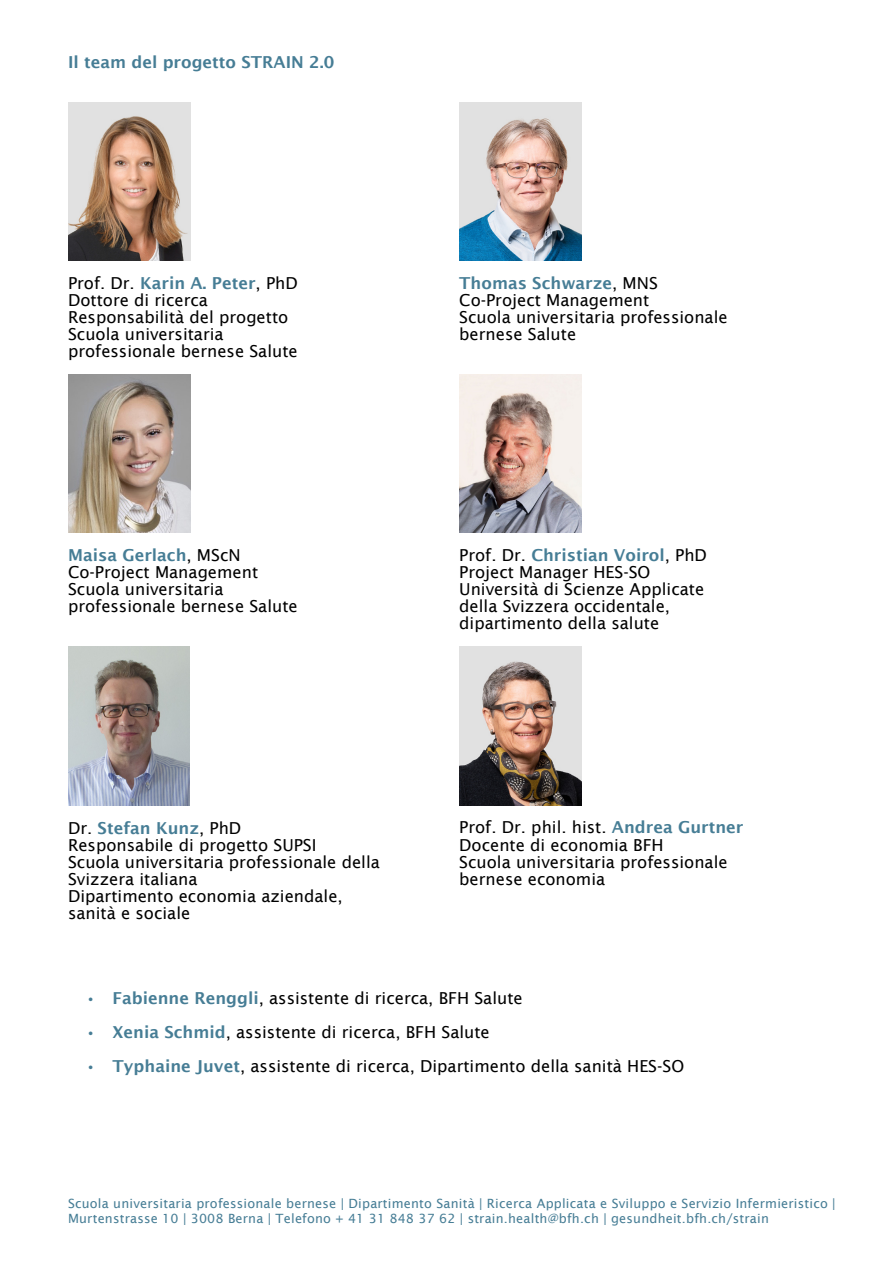
<style>
.page{position:relative;width:893px;height:1263px;background:#fff}
.page>*{position:absolute;margin:0;border:0;box-sizing:border-box;transform-origin:0 0}
.t1{font:16.5px/17px "Lucida Sans";color:#000}
.t2{font:600 16.5px "Lucida Sans";color:#467d95}
.t3{font:12.75px/15px "Lucida Sans";letter-spacing:.015em;color:#467d95}
.s1{font-weight:600;color:#467d95}
</style>
<div class="page">
<img style="left:459px;top:102px;width:122px;height:159px">
<img style="left:68px;top:102px;width:122px;height:159px">
<img style="left:68px;top:374px;width:122px;height:159px">
<img style="left:459px;top:374px;width:122px;height:159px">
<img style="left:68px;top:646px;width:121px;height:159px">
<img style="left:459px;top:646px;width:122px;height:159px">
<p class="t2" style="left:68px;top:53px;width:268px">Il team del progetto STRAIN 2.0</p>
<p class="t1" style="left:68px;top:275px;width:231px">Prof. Dr. <span class="s1">Karin A. Peter</span>, PhD<br>Dottore di ricerca<br>Responsabilità del progetto<br>Scuola universitaria professionale bernese Salute</p>
<p class="t1" style="left:459px;top:275px;width:270px"><span class="s1">Thomas Schwarze</span>, MNS<br>Co-Project Management<br>Scuola universitaria professionale bernese Salute</p>
<p class="t1" style="left:68px;top:547px;width:231px"><span class="s1">Maisa Gerlach</span>, MScN<br>Co-Project Management<br>Scuola universitaria professionale bernese Salute</p>
<p class="t1" style="left:459px;top:547px;width:249px">Prof. Dr. <span class="s1">Christian Voirol</span>, PhD<br>Project Manager HES-SO<br>Università di Scienze Applicate della Svizzera occidentale, dipartimento della salute</p>
<p class="t1" style="left:68px;top:819px;width:313px">Dr. <span class="s1">Stefan Kunz</span>, PhD<br>Responsabile di progetto SUPSI<br>Scuola universitaria professionale della<br>Svizzera italiana<br>Dipartimento economia aziendale, sanità e sociale</p>
<p class="t1" style="left:459px;top:819px;width:286px">Prof. Dr. phil. hist. <span class="s1">Andrea Gurtner<br></span>Docente di economia BFH<br>Scuola universitaria professionale bernese economia</p>
<p class="t1" style="left:86px;top:989px;width:439px"><span class="s1">• Fabienne Renggli</span>, assistente di ricerca, BFH Salute</p>
<p class="t1" style="left:86px;top:1023px;width:406px"><span class="s1">• Xenia Schmid</span>, assistente di ricerca, BFH Salute</p>
<p class="t1" style="left:86px;top:1057px;width:600px"><span class="s1">• Typhaine Juvet</span>, assistente di ricerca, Dipartimento della sanità HES-SO</p>
<p class="t3" style="left:68px;top:1195px;width:769px">Scuola universitaria professionale bernese | Dipartimento Sanità | Ricerca Applicata e Sviluppo e Servizio Infermieristico |<br>Murtenstrasse 10 | 3008 Berna | Telefono + 41 31 848 37 62 | strain.health@bfh.ch | gesundheit.bfh.ch/strain</p>
</div>
